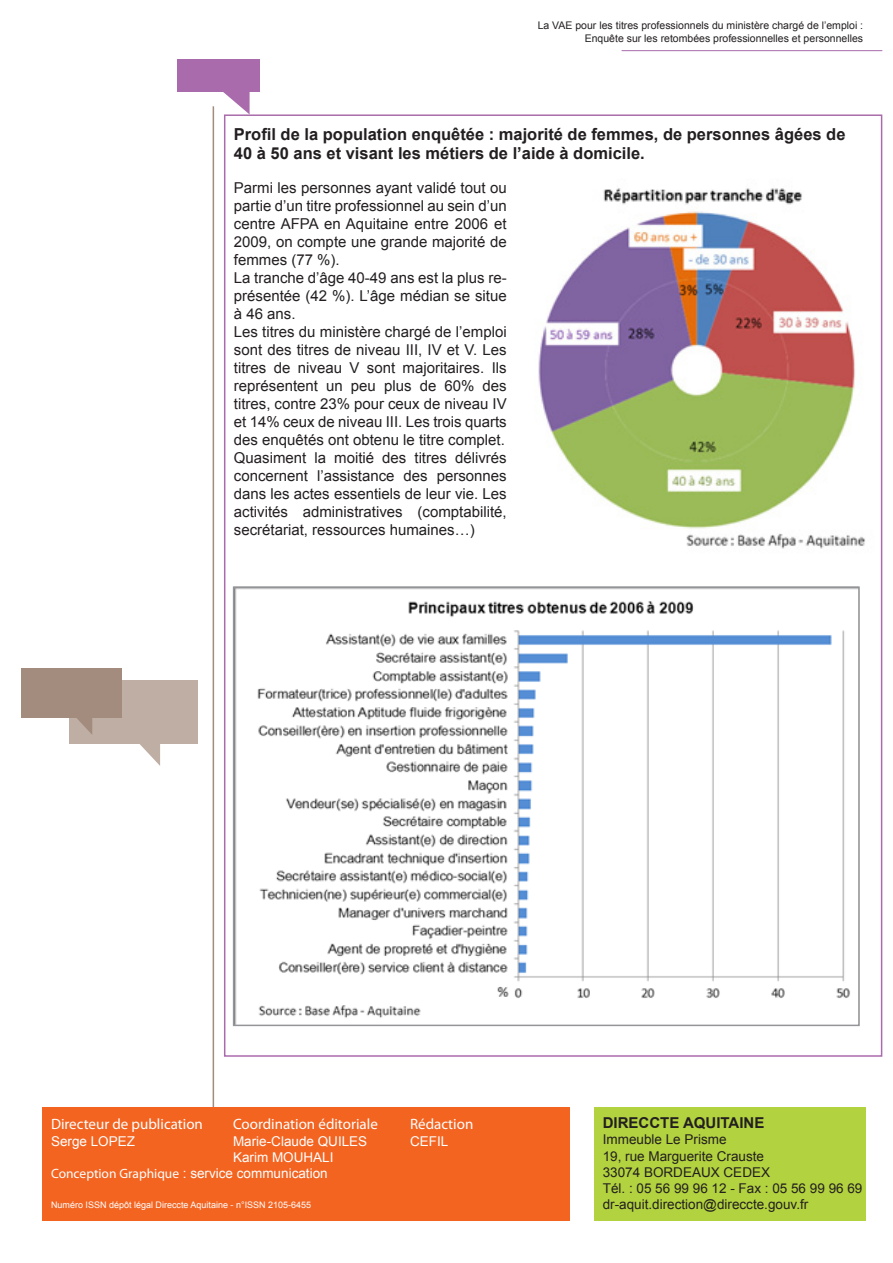
<style>
.page{position:relative;width:893px;height:1263px;background:#fff}
.page>*{position:absolute;margin:0;border:0;box-sizing:border-box;transform-origin:0 0}
.t1{font:700 16.5px/19.8px "Arial";color:#231f20}
.t2{font:15px/18px "Arial";color:#231f20;text-align:justify}
.t3{font:15px "Myriad Pro";color:#fff}
.t4{font:700 15px "Arial";color:#231f20}
.t5{font:13.5px "Arial";color:#231f20}
.t6{font:13.5px "Arial";color:#fff}
.t7{font:10.5px "Arial";color:#231f20}
.t8{font:9px "Arial";color:#fff}
.s1{font-family:"Myriad Pro"}
.s2{font-style:inherit}
</style>
<div class="page">
<hr style="left:213px;top:106px;width:1px;height:1076px;background:#a38b7e">
<div style="left:177px;top:60px;width:82px;height:32px;background:#a96bac"></div>
<svg style="left:223px;top:92px;width:27px;height:22px"></svg>
<div style="left:69px;top:680px;width:129px;height:64px;background:#bfaea4"></div>
<svg style="left:140px;top:744px;width:20px;height:22px"></svg>
<div style="left:21px;top:668px;width:101px;height:49px;background:#a38b7e"></div>
<svg style="left:60px;top:717px;width:32px;height:17px"></svg>
<div style="left:594px;top:1107px;width:272px;height:113px;background:#b2d23f"></div>
<div style="left:43px;top:1107px;width:527px;height:113px;background:#f36421"></div>
<hr style="left:622px;top:50px;width:260px;height:1px;background:#a96bac">
<img style="left:538px;top:188px;width:328px;height:361px">
<img style="left:236px;top:589px;width:621px;height:434px">
<div style="left:233px;top:586px;width:627px;height:440px;border:2px solid #939598"></div>
<p class="t7" style="left:538px;top:18px;width:327px">La VAE pour les titres professionnels du ministère chargé de l’emploi :</p>
<p class="t7" style="left:585px;top:31px;width:280px">Enquête sur les retombées professionnelles et personnelles</p>
<p class="t1" style="left:234px;top:124px;width:613px">Profil de la population enquêtée : majorité de femmes, de personnes âgées de<br>40 à 50 ans et visant les métiers de l’aide à domicile.</p>
<p class="t2" style="left:234px;top:179px;width:274px">Parmi les personnes ayant validé tout ou partie d’un titre professionnel au sein d’un centre AFPA en Aquitaine entre 2006 et 2009, on compte une grande majorité de femmes (77 %).</p>
<p class="t2" style="left:234px;top:269px;width:274px">La tranche d’âge 40-49 ans est la plus re&shy;présentée (42 %). L’âge médian se situe à 46 ans.</p>
<p class="t2" style="left:234px;top:323px;width:274px">Les titres du ministère chargé de l’emploi sont des titres de niveau III, IV et V. Les titres de niveau V sont majoritaires. Ils représentent un peu plus de 60% des titres, contre 23% pour ceux de niveau IV et 14% ceux de niveau III. Les trois quarts des enquêtés ont obtenu le titre complet.</p>
<p class="t2" style="left:234px;top:449px;width:274px">Quasiment la moitié des titres délivrés concernent l’assistance des personnes dans les actes essentiels de leur vie. Les activités administratives (comptabilité, secrétariat, ressources humaines…)</p>
<p class="t3" style="left:51px;top:1115px;width:153px">Directeur de publication</p>
<p class="t3" style="left:233px;top:1115px;width:146px">Coordination éditoriale</p>
<p class="t3" style="left:410px;top:1115px;width:65px">Rédaction</p>
<p class="t6" style="left:51px;top:1132px;width:86px">Serge LOPEZ</p>
<p class="t6" style="left:233px;top:1132px;width:136px">Marie-Claude QUILES</p>
<p class="t6" style="left:410px;top:1132px;width:40px">CEFIL</p>
<p class="t6" style="left:233px;top:1148px;width:102px">Karim MOUHALI</p>
<p class="t6" style="left:51px;top:1164px;width:278px"><span class="s1">Conception Graphique</span> : service communication</p>
<p class="t8" style="left:51px;top:1199px;width:262px">Numéro ISSN dépôt légal Direccte Aquitaine - n°ISSN 2105-6455</p>
<p class="t4" style="left:603px;top:1113px;width:163px">DIRECCTE AQUITAINE</p>
<p class="t5" style="left:603px;top:1131px;width:125px"><span class="s2">I</span>mmeuble Le Prisme</p>
<p class="t5" style="left:603px;top:1147px;width:163px">19, rue Marguerite Crauste</p>
<p class="t5" style="left:603px;top:1163px;width:169px">33074 BORDEAUX CEDEX</p>
<p class="t5" style="left:603px;top:1179px;width:261px">Tél. : 05 56 99 96 12 - Fax : 05 56 99 96 69</p>
<p class="t5" style="left:603px;top:1195px;width:207px">dr-aquit.direction@direccte.gouv.fr</p>
</div>
